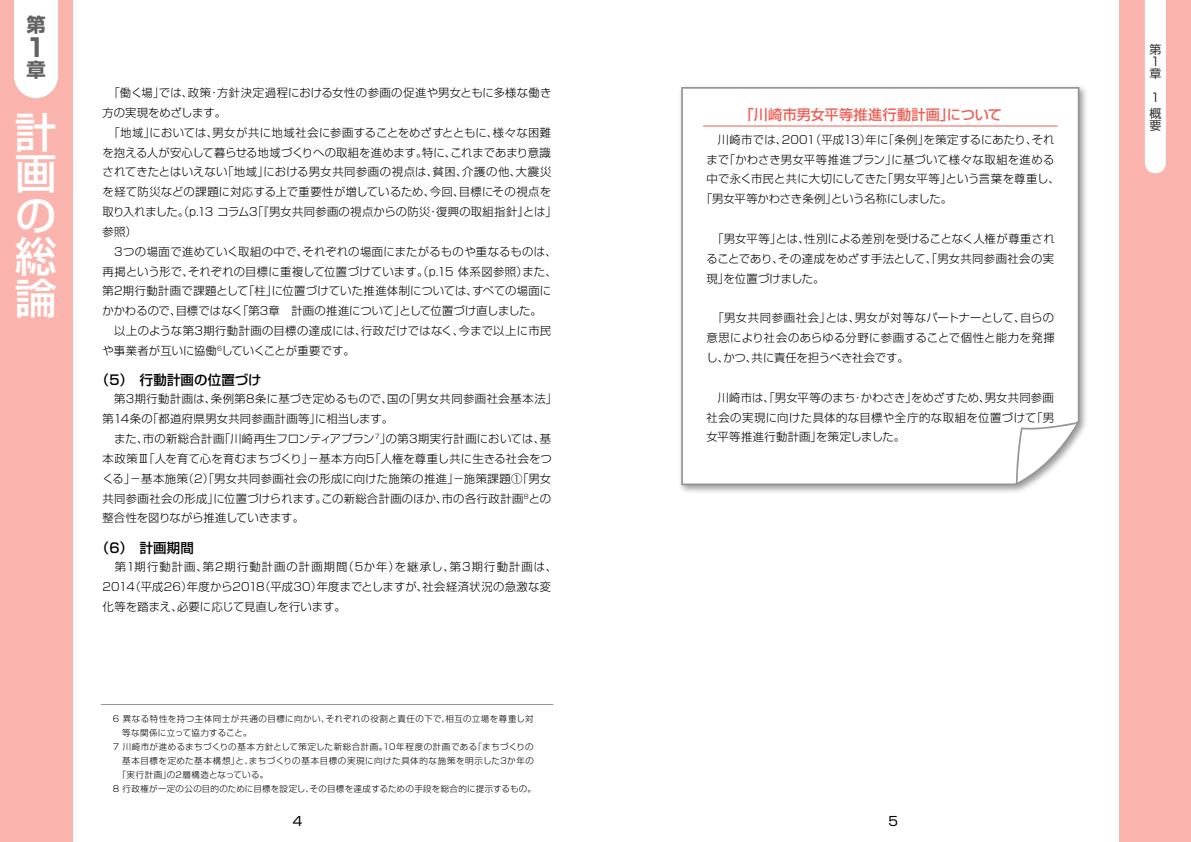
<style>
.page{position:relative;width:1191px;height:842px;background:#fff}
.page>*{position:absolute;margin:0;border:0;box-sizing:border-box;transform-origin:0 0}
.t1{font:500 41.4px/41.4px "Shin Go";color:#fff;text-align:justify}
.t2{font:700 25px "Shin Go";color:#636363}
.t3{font:700 19.3px "Shin Go";color:#636363}
.t4{font:500 14.2px "Shin Go";letter-spacing:.005em;color:#ef6055}
.t5{font:500 13.5px "Shin Go";letter-spacing:.01em;color:#000}
.t6{font:12.8px "Shin Go";color:#000}
.t7{font:12px/12px "Shin Go";color:#363636}
.t8{font:300 11.3px/19.8px "Shin Go";letter-spacing:.02em;color:#000}
.t9{font:300 11.3px "Shin Go";letter-spacing:-.02em;color:#000}
.t10{font:300 8.5px "Shin Go";letter-spacing:.05em;color:#000}
.t11{font:300 8.5px "Shin Go";letter-spacing:.03em;color:#000}
</style>
<div class="page">
<div style="left:0;top:0;width:72px;height:842px;background:#fbb4ad"></div>
<div style="left:1119px;top:0;width:72px;height:842px;background:#fbb4ad"></div>
<div style="left:14px;top:0;width:44px;height:98px;background:#fff"></div>
<div style="left:1145px;top:0;width:21px;height:173px;background:#fff"></div>
<hr style="left:101px;top:704px;width:452px;height:1px;background:#959595">
<img style="left:680px;top:86px;width:406px;height:406px">
<svg style="left:681px;top:87px;width:398px;height:398px"></svg>
<svg style="left:1015px;top:422px;width:64px;height:63px"></svg>
<hr style="left:703px;top:126px;width:354px;height:1px;background:#ef6055">
<h3 class="t3" style="left:26px;top:12px;width:20px">第</h3>
<h2 class="t2" style="left:26px;top:30px;width:15px">1</h2>
<h3 class="t3" style="left:26px;top:56px;width:20px">章</h3>
<h1 class="t1" style="left:15px;top:110px;width:42px">計画の総論</h1>
<p class="t8" style="left:103px;top:82px;width:456px">　「働く場」では、政策・方針決定過程における女性の参画の促進や男女ともに多様な働き方の実現をめざします。<br>　「地域」においては、男女が共に地域社会に参画することをめざすとともに、様々な困難を抱える人が安心して暮らせる地域づくりへの取組を進めます。特に、これまであまり意識されてきたとはいえない「地域」における男女共同参画の視点は、貧困、介護の他、大震災を経て防災などの課題に対応する上で重要性が増しているため、今回、目標にその視点を取り入れました。（p.13 コラム3「『男女共同参画の視点からの防災・復興の取組指針』とは」参照）<br>　3つの場面で進めていく取組の中で、それぞれの場面にまたがるものや重なるものは、再掲という形で、それぞれの目標に重複して位置づけています。（p.15 体系図参照）また、第2期行動計画で課題として「柱」に位置づけていた推進体制については、すべての場面にかかわるので、目標ではなく「第3章　計画の推進について」として位置づけ直しました。<br>　以上のような第3期行動計画の目標の達成には、行政だけではなく、今まで以上に市民や事業者が互いに協働<sup>6</sup>していくことが重要です。</p>
<p class="t5" style="left:96px;top:371px;width:167px">（5）　行動計画の位置づけ</p>
<p class="t8" style="left:103px;top:389px;width:456px">　第3期行動計画は、条例第8条に基づき定めるもので、国の「男女共同参画社会基本法」第14条の「都道府県男女共同参画計画等」に相当します。<br>　また、市の新総合計画「川崎再生フロンティアプラン<sup>7</sup>」の第3期実行計画においては、基本政策Ⅲ「人を育て心を育むまちづくり」－基本方向5「人権を尊重し共に生きる社会をつくる」－基本施策（2）「男女共同参画社会の形成に向けた施策の推進」－施策課題①「男女共同参画社会の形成」に位置づけられます。この新総合計画のほか、市の各行政計画<sup>8</sup>との整合性を図りながら推進していきます。</p>
<p class="t5" style="left:96px;top:539px;width:100px">（6）　計画期間</p>
<p class="t8" style="left:103px;top:557px;width:456px">　第1期行動計画、第2期行動計画の計画期間（5か年）を継承し、第3期行動計画は、<br>2014（平成26）年度から2018（平成30）年度までとしますが、社会経済状況の急激な変化等を踏まえ、必要に応じて見直しを行います。</p>
<p class="t10" style="left:113px;top:713px;width:422px">6 異なる特性を持つ主体同士が共通の目標に向かい、それぞれの役割と責任の下で､相互の立場を尊重し対</p>
<p class="t10" style="left:122px;top:727px;width:131px">等な関係に立って協力すること。</p>
<p class="t10" style="left:113px;top:741px;width:422px">7 川崎市が進めるまちづくりの基本方針として策定した新総合計画。10年程度の計画である「まちづくりの</p>
<p class="t10" style="left:122px;top:755px;width:413px">基本目標を定めた基本構想」と、まちづくりの基本目標の実現に向けた具体的な施策を明示した3か年の</p>
<p class="t10" style="left:118px;top:769px;width:152px">「実行計画」の2層構造となっている。</p>
<p class="t11" style="left:113px;top:783px;width:424px">8 行政権が一定の公の目的のために目標を設定し、その目標を達成するための手段を総合的に提示するもの。</p>
<p class="t4" style="left:740px;top:105px;width:264px">「川崎市男女平等推進行動計画」について</p>
<p class="t8" style="left:706px;top:129px;width:349px">　川崎市では、2001（平成13）年に「条例」を策定するにあたり、それ</p>
<p class="t8" style="left:706px;top:149px;width:349px">まで「かわさき男女平等推進プラン」に基づいて様々な取組を進める</p>
<p class="t8" style="left:706px;top:169px;width:355px">中で永く市民と共に大切にしてきた「男女平等」という言葉を尊重し、</p>
<p class="t9" style="left:700px;top:192px;width:253px">「男女平等かわさき条例」という名称にしました。</p>
<p class="t8" style="left:706px;top:228px;width:350px;text-align:justify">　「男女平等」とは、性別による差別を受けることなく人権が尊重されることであり、その達成をめざす手法として、「男女共同参画社会の実現」を位置づけました。</p>
<p class="t8" style="left:706px;top:308px;width:350px;text-align:justify">　「男女共同参画社会」とは、男女が対等なパートナーとして、自らの意思により社会のあらゆる分野に参画することで個性と能力を発揮し、かつ、共に責任を担うべき社会です。</p>
<p class="t8" style="left:706px;top:387px;width:349px;text-align:justify">　川崎市は、「男女平等のまち・かわさき」をめざすため、男女共同参画社会の実現に向けた具体的な目標や全庁的な取組を位置づけて「男女平等推進行動計画」を策定しました。</p>
<p class="t6" style="left:293px;top:813px;width:11px">4</p>
<p class="t6" style="left:888px;top:813px;width:11px">5</p>
<p class="t7" style="left:1149px;top:42px;width:13px">第<br>1章</p>
<p class="t7" style="left:1149px;top:88px;width:13px;line-height:16px">1概</p>
<p class="t7" style="left:1149px;top:118px;width:13px">要</p>
</div>
